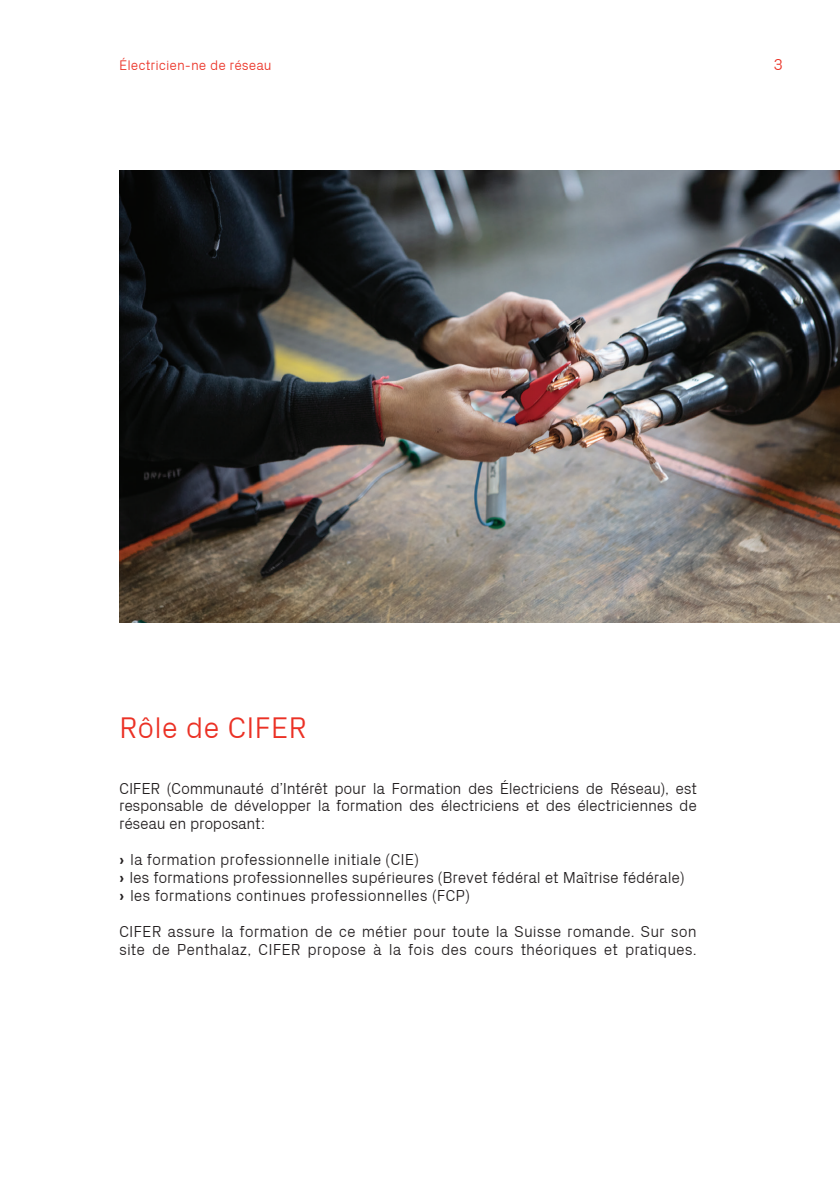
<style>
.page{position:relative;width:840px;height:1191px;background:#fff}
.page>*{position:absolute;margin:0;border:0;box-sizing:border-box;transform-origin:0 0}
.t1{font:300 30px "Px Grotesk";color:#eb3125}
.t2{font:300 16px/18px "Px Grotesk";color:#231f20}
.t3{font:300 16px "Px Grotesk";color:#eb3125}
.t4{font:300 14px "Px Grotesk";color:#eb3125}
.s1{font-weight:700}
</style>
<div class="page">
<img style="left:119px;top:170px;width:720px;height:452px">
<p class="t4" style="left:119px;top:57px;width:154px">Électricien-ne de réseau</p>
<p class="t3" style="left:773px;top:55px;width:11px">3</p>
<h1 class="t1" style="left:119px;top:710px;width:189px">Rôle de CIFER</h1>
<p class="t2" style="left:119px;top:778px;width:579px;text-align:justify">CIFER (Communauté d’Intérêt pour la Formation des Électriciens de Réseau), est responsable de développer la formation des électriciens et des électriciennes de réseau en proposant :</p>
<p class="t2" style="left:119px;top:850px;width:566px"><span class="s1">›</span> la formation professionnelle initiale (CIE)<br><span class="s1">›</span> les formations professionnelles supérieures (Brevet fédéral et Maîtrise fédérale) <span class="s1">›</span> les formations continues professionnelles (FCP)</p>
<p class="t2" style="left:119px;top:922px;width:578px">CIFER assure la formation de ce métier pour toute la Suisse romande. Sur son site de Penthalaz, CIFER propose à la fois des cours théoriques et pratiques.</p>
</div>
